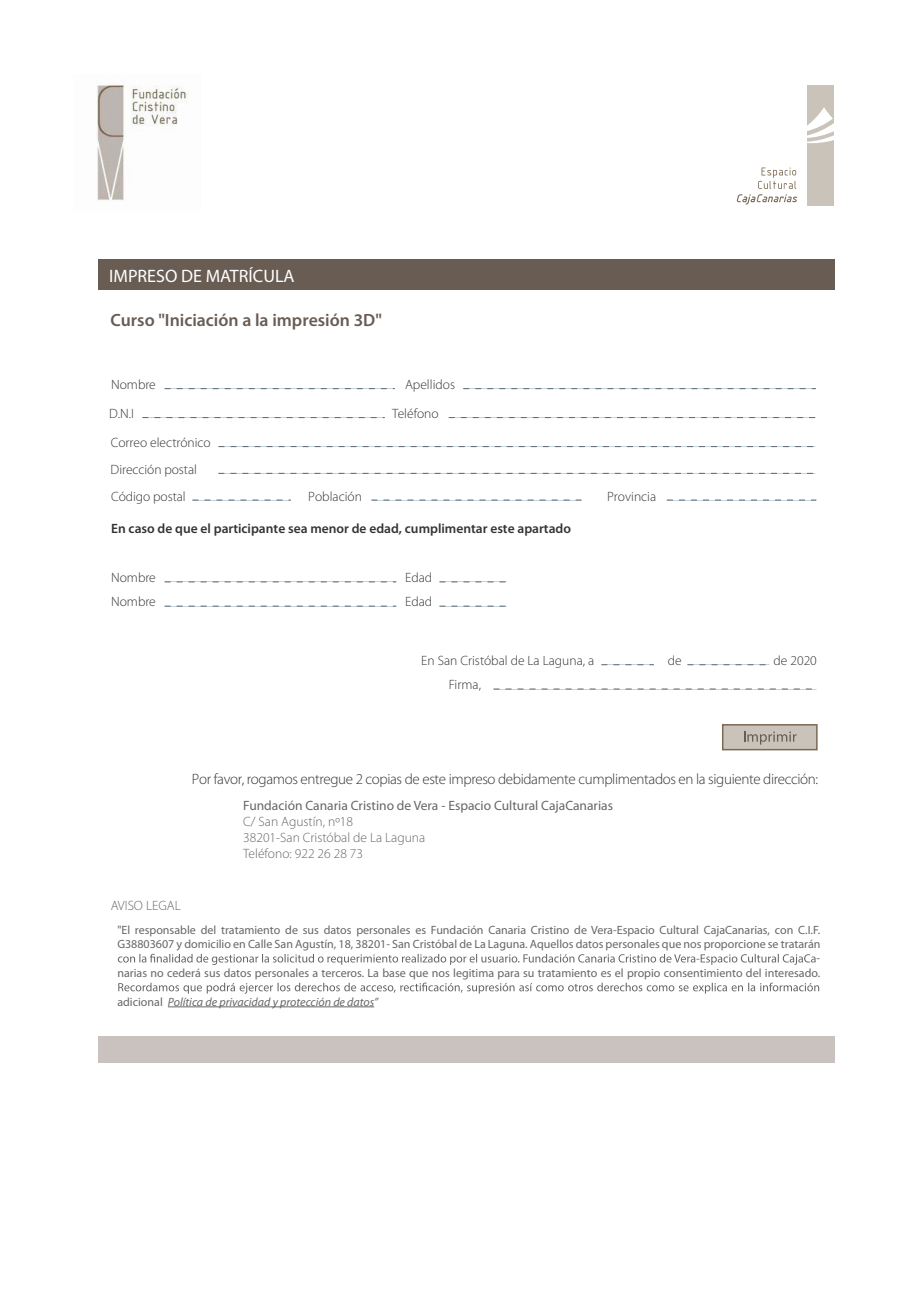
<style>
.page{position:relative;width:919px;height:1289px;background:#fff}
.page>*{position:absolute;margin:0;border:0;box-sizing:border-box;transform-origin:0 0}
.t1{font:18px "Myriad Pro";color:#fff}
.t2{font:600 17.7px "Myriad Pro";color:#685c53}
.t3{font:300 15px "Myriad Pro";letter-spacing:-.025em;color:#333}
.t4{font:300 13.5px/24.8px "Myriad Pro";color:#333}
.t5{font:300 13.5px/16.2px "Myriad Pro";color:#666}
.t6{font:600 13.5px "Myriad Pro";color:#333}
.t7{font:13.5px "Myriad Pro";color:#666}
.t8{font:12px/14.4px "Myriad Pro";color:#666;text-align:right}
.t9{font:italic 12px "Myriad Pro";color:#666}
.s1{font-style:normal}
</style>
<div class="page">
<div style="left:98px;top:260px;width:736px;height:30px;background:#685c53"></div>
<div style="left:721px;top:724px;width:96px;height:26px;background:#c9c3ba;border:2px solid #7c6954"></div>
<svg style="left:744px;top:731px;width:52px;height:13px"></svg>
<div style="left:98px;top:1036px;width:736px;height:26px;background:#c9c2bf"></div>
<svg style="left:164px;top:388px;width:231px;height:1px"></svg>
<svg style="left:463px;top:388px;width:352px;height:1px"></svg>
<svg style="left:601px;top:664px;width:52px;height:1px"></svg>
<svg style="left:687px;top:664px;width:79px;height:1px"></svg>
<svg style="left:493px;top:689px;width:323px;height:1px"></svg>
<div style="left:806px;top:85px;width:27px;height:120px;background:#c9c3ba"></div>
<svg style="left:806px;top:107px;width:27px;height:37px"></svg>
<svg style="left:736px;top:167px;width:60px;height:37px"></svg>
<img style="left:97px;top:85px;width:92px;height:116px">
<svg style="left:118px;top:953px;width:697px;height:12px"></svg>
<svg style="left:118px;top:982px;width:700px;height:11px"></svg>
<hr style="left:168px;top:1006px;width:206px;height:1px;background:#666">
<svg style="left:142px;top:417px;width:242px;height:1px"></svg>
<svg style="left:448px;top:417px;width:367px;height:1px"></svg>
<svg style="left:164px;top:581px;width:232px;height:1px"></svg>
<svg style="left:439px;top:581px;width:67px;height:1px"></svg>
<svg style="left:164px;top:606px;width:232px;height:1px"></svg>
<svg style="left:439px;top:606px;width:67px;height:1px"></svg>
<svg style="left:192px;top:500px;width:99px;height:1px"></svg>
<svg style="left:371px;top:500px;width:210px;height:1px"></svg>
<svg style="left:218px;top:446px;width:597px;height:1px"></svg>
<svg style="left:218px;top:473px;width:597px;height:1px"></svg>
<svg style="left:666px;top:500px;width:149px;height:1px"></svg>
<h1 class="t1" style="left:109px;top:265px;width:187px">IMPRESO DE MATRÍCULA</h1>
<h2 class="t2" style="left:110px;top:309px;width:273px">Curso "Iniciación a la impresión 3D"</h2>
<p class="t4" style="left:111px;top:372px;width:46px">Nombre</p>
<p class="t4" style="left:405px;top:372px;width:52px">Apellidos</p>
<p class="t4" style="left:109px;top:400px;width:26px">D.N.I</p>
<p class="t4" style="left:111px;top:430px;width:101px">Correo electrónico</p>
<p class="t4" style="left:111px;top:457px;width:88px">Dirección postal</p>
<p class="t4" style="left:392px;top:401px;width:48px">Teléfono</p>
<p class="t4" style="left:111px;top:483px;width:76px">Código postal</p>
<p class="t4" style="left:308px;top:483px;width:55px">Población</p>
<p class="t4" style="left:607px;top:483px;width:51px">Provincia</p>
<p class="t6" style="left:111px;top:520px;width:461px">En caso de que el participante sea menor de edad, cumplimentar este apartado</p>
<p class="t4" style="left:111px;top:565px;width:46px">Nombre</p>
<p class="t4" style="left:405px;top:565px;width:29px">Edad</p>
<p class="t4" style="left:111px;top:589px;width:46px">Nombre</p>
<p class="t4" style="left:405px;top:589px;width:29px">Edad</p>
<p class="t4" style="left:448px;top:647px;width:147px;text-indent:-27px">En San Cristóbal de La Laguna, a<br>Firma,</p>
<p class="t4" style="left:667px;top:647px;width:15px">de</p>
<p class="t4" style="left:773px;top:647px;width:45px">de 2020</p>
<p class="t3" style="left:192px;top:770px;width:627px">Por favor, rogamos entregue 2 copias de este impreso debidamente cumplimentados en la siguiente dirección:</p>
<p class="t5" style="left:111px;top:897px;width:71px">AVISO LEGAL</p>
<p class="t7" style="left:243px;top:797px;width:371px">Fundación Canaria Cristino de Vera - Espacio Cultural CajaCanarias</p>
<p class="t5" style="left:243px;top:813px;width:183px">C/ San Agustín, nº18<br>38201-San Cristóbal de La Laguna<br>Teléfono: 922 26 28 73</p>
<p class="t8" style="left:117px;top:922px;width:704px">"El responsable del tratamiento de sus datos personales es Fundación Canaria Cristino de Vera-Espacio Cultural CajaCanarias, con C.I.F.<br>G38803607 y domicilio en Calle San Agustín, 18, 38201- San Cristóbal de La Laguna. Aquellos datos personales que nos proporcione se tratarán -<br>narias no cederá sus datos personales a terceros. La base que nos legitima para su tratamiento es el propio consentimiento del interesado.</p>
<p class="t9" style="left:117px;top:994px;width:262px"><span class="s1">adicional</span> Política de privacidad y protección de datos”</p>
</div>
